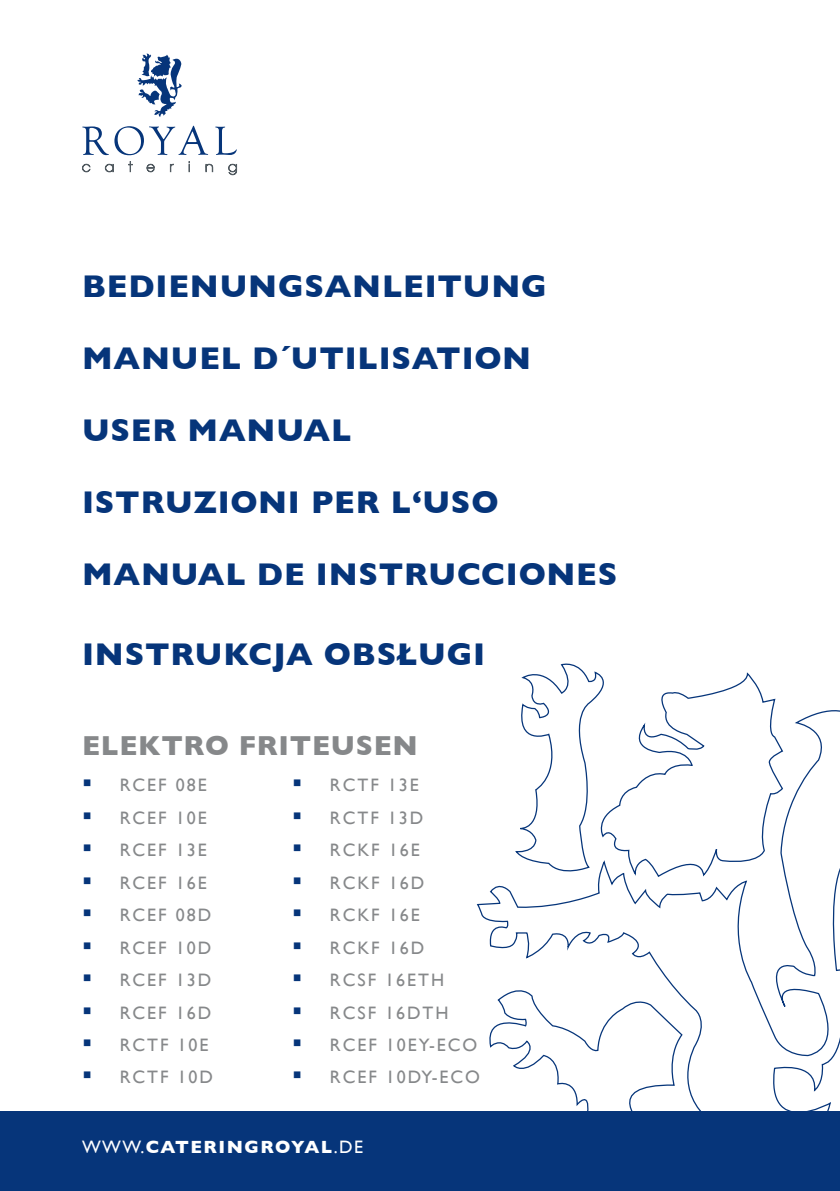
<style>
.page{position:relative;width:840px;height:1191px;background:#fff}
.page>*{position:absolute;margin:0;border:0;box-sizing:border-box;transform-origin:0 0}
.t1{font:700 32px "Gill Sans";letter-spacing:.025em;color:#06357a}
.t2{font:700 28px "Gill Sans";letter-spacing:.025em;color:#86888a}
.t3{font:18px "Gill Sans";letter-spacing:.11em;color:#86888a}
.t4{font:700 18px "Gill Sans";letter-spacing:.08em;color:#fff}
.s1{color:#06357a}
.s2{font-weight:400}
</style>
<div class="page">
<svg style="left:476px;top:710px;width:363px;height:401px"></svg>
<svg style="left:484px;top:970px;width:199px;height:141px"></svg>
<svg style="left:515px;top:663px;width:268px;height:215px"></svg>
<div style="left:0;top:1111px;width:839px;height:80px;background:#06357a"></div>
<svg style="left:137px;top:53px;width:45px;height:64px"></svg>
<svg style="left:82px;top:161px;width:155px;height:14px"></svg>
<svg style="left:82px;top:126px;width:154px;height:29px"></svg>
<h1 class="t1" style="left:82px;top:267px;width:466px">BEDIENUNGSANLEITUNG</h1>
<h1 class="t1" style="left:82px;top:339px;width:450px">MANUEL D´UTILISATION</h1>
<h1 class="t1" style="left:82px;top:411px;width:270px">USER MANUAL</h1>
<h1 class="t1" style="left:82px;top:483px;width:418px">ISTRUZIONI PER L‘USO</h1>
<h1 class="t1" style="left:82px;top:555px;width:536px">MANUAL DE INSTRUCCIONES</h1>
<h1 class="t1" style="left:82px;top:635px;width:404px">INSTRUKCJA OBSŁUGI</h1>
<h2 class="t2" style="left:82px;top:729px;width:337px">ELEKTRO FRITEUSEN</h2>
<p class="t3" style="left:82px;top:774px;width:126px"><span class="s1">▪</span> RCEF 08E</p>
<p class="t3" style="left:82px;top:807px;width:126px"><span class="s1">▪</span> RCEF 10E</p>
<p class="t3" style="left:82px;top:839px;width:126px"><span class="s1">▪</span> RCEF 13E</p>
<p class="t3" style="left:82px;top:872px;width:126px"><span class="s1">▪</span> RCEF 16E</p>
<p class="t3" style="left:82px;top:904px;width:130px"><span class="s1">▪</span> RCEF 08D</p>
<p class="t3" style="left:82px;top:937px;width:130px"><span class="s1">▪</span> RCEF 10D</p>
<p class="t3" style="left:82px;top:969px;width:130px"><span class="s1">▪</span> RCEF 13D</p>
<p class="t3" style="left:82px;top:1001px;width:130px"><span class="s1">▪</span> RCEF 16D</p>
<p class="t3" style="left:82px;top:1034px;width:128px"><span class="s1">▪</span> RCTF 10E</p>
<p class="t3" style="left:82px;top:1066px;width:132px"><span class="s1">▪</span> RCTF 10D</p>
<p class="t3" style="left:292px;top:774px;width:128px"><span class="s1">▪</span> RCTF 13E</p>
<p class="t3" style="left:292px;top:807px;width:132px"><span class="s1">▪</span> RCTF 13D</p>
<p class="t3" style="left:292px;top:839px;width:129px"><span class="s1">▪</span> RCKF 16E</p>
<p class="t3" style="left:292px;top:872px;width:133px"><span class="s1">▪</span> RCKF 16D</p>
<p class="t3" style="left:292px;top:904px;width:129px"><span class="s1">▪</span> RCKF 16E</p>
<p class="t3" style="left:292px;top:937px;width:133px"><span class="s1">▪</span> RCKF 16D</p>
<p class="t3" style="left:292px;top:969px;width:153px"><span class="s1">▪</span> RCSF 16ETH</p>
<p class="t3" style="left:292px;top:1001px;width:158px"><span class="s1">▪</span> RCSF 16DTH</p>
<p class="t3" style="left:292px;top:1034px;width:186px"><span class="s1">▪</span> RCEF 10EY-ECO</p>
<p class="t3" style="left:292px;top:1066px;width:189px"><span class="s1">▪</span> RCEF 10DY-ECO</p>
<p class="t4" style="left:82px;top:1136px;width:282px"><span class="s2">WWW.</span>CATERINGROYAL<span class="s2">.DE</span></p>
</div>
